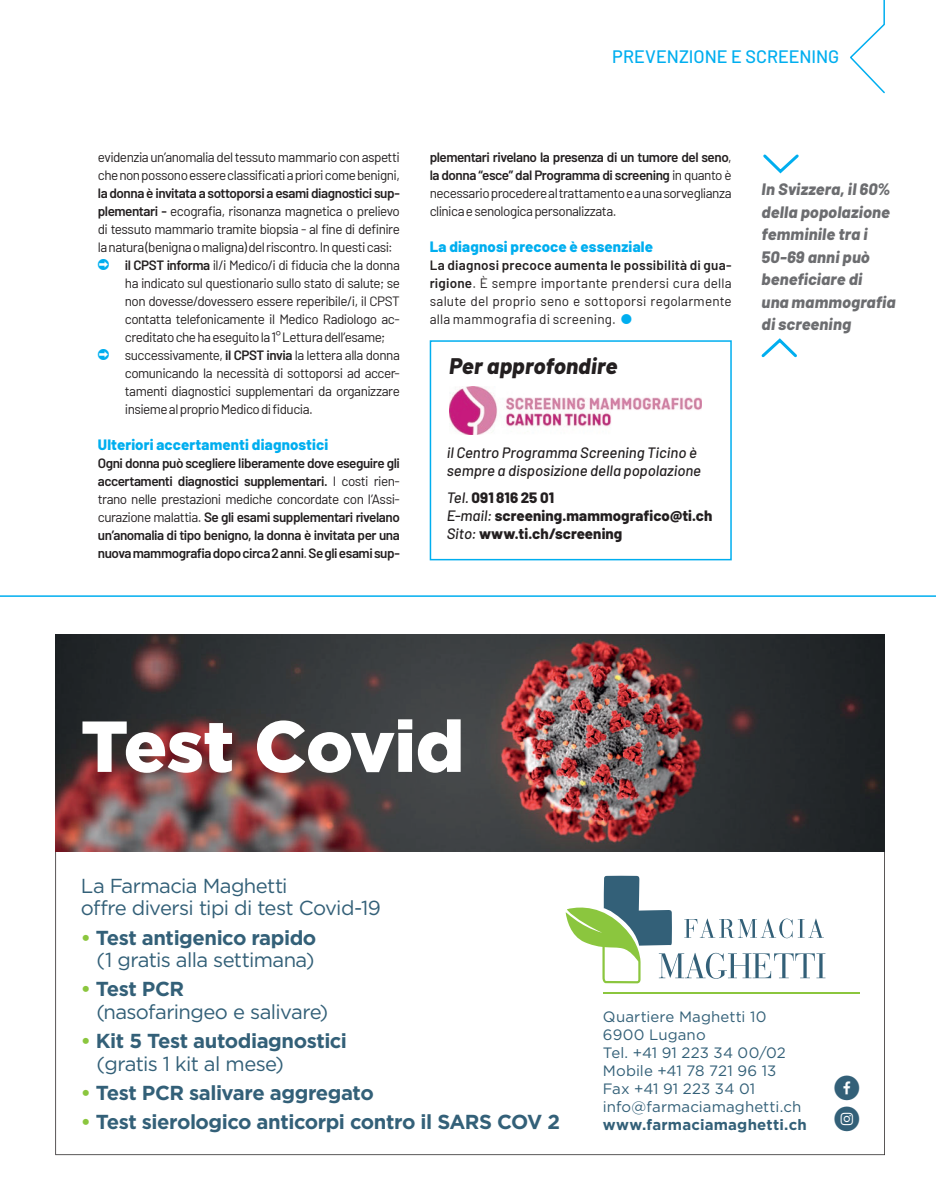
<style>
.page{position:relative;width:936px;height:1191px;background:#fff}
.page>*{position:absolute;margin:0;border:0;box-sizing:border-box;transform-origin:0 0}
.t1{font:900 72px "Gotham";letter-spacing:-.01em;color:#fff}
.t2{font:25.5px/30.6px "Smartphone Color Pro";color:#336078}
.t3{font:italic 800 22.5px "Barlow";letter-spacing:.005em;color:#231f20}
.t4{font:20.25px/22.5px "Gotham";letter-spacing:-.03em;color:#336078}
.t5{font:700 20.25px/22.5px "Gotham";letter-spacing:-.025em;color:#336078}
.t6{font:500 18px "Barlow";color:#00aeef}
.t7{font:italic 800 16.5px/22.5px "Barlow";letter-spacing:.01em;color:#6c6d70}
.t8{font:15px/18px "Gotham";letter-spacing:.005em;color:#336078}
.t9{font:800 15px/18px "Barlow";letter-spacing:.005em;color:#231f20}
.t10{font:italic 500 15px/18px "Barlow";color:#231f20}
.t11{font:800 15px "Barlow";letter-spacing:.01em;color:#00aeef}
.t12{font:700 15px "Gotham";letter-spacing:.015em;color:#336078}
.t13{font:13.5px/18px "Barlow";letter-spacing:-.04em;color:#231f20;text-align:justify}
.t14{font:600 13.5px/18px "Barlow";letter-spacing:-.035em;color:#231f20;text-align:justify}
.s1{font-weight:600}
.s2{font-weight:400}
.s3{font-weight:500;font-style:italic}
.s4{font-weight:700;color:#8bc63e}
.s5{font-weight:700}
.s6{color:#8bc63e}
</style>
<div class="page">
<svg style="left:763px;top:154px;width:36px;height:20px"></svg>
<svg style="left:761px;top:338px;width:36px;height:20px"></svg>
<div style="left:429px;top:340px;width:302px;height:220px;border:2px solid #00aeef"></div>
<img style="left:449px;top:387px;width:252px;height:47px">
<svg style="left:850px;top:0;width:35px;height:94px"></svg>
<hr style="left:0;top:595px;width:935px;height:2px;background:#00aeef">
<svg style="left:55px;top:851px;width:829px;height:304px"></svg>
<img style="left:55px;top:634px;width:829px;height:217px">
<h3 class="t6" style="left:612px;top:43px;width:228px">PREVENZIONE E SCREENING</h3>
<p class="t13" style="left:98px;top:147px;width:303px">evidenzia un’anomalia del tessuto mammario con aspetti che non possono essere classificati a priori come benigni,</p>
<p class="t14" style="left:98px;top:183px;width:303px">la donna è invitata a sottoporsi a esami diagnostici sup-</p>
<p class="t13" style="left:98px;top:201px;width:303px"><span class="s1">plementari -</span> ecografia, risonanza magnetica o prelievo</p>
<p class="t13" style="left:98px;top:219px;width:303px">di tessuto mammario tramite biopsia - al fine di definire</p>
<p class="t13" style="left:98px;top:237px;width:296px">la natura (benigna o maligna) del riscontro. In questi casi:</p>
<p class="t13" style="left:125px;top:255px;width:276px"><span class="s1">il CPST informa</span> il/i Medico/i di fiducia che la donna</p>
<p class="t13" style="left:125px;top:273px;width:276px">ha indicato sul questionario sullo stato di salute; se</p>
<p class="t13" style="left:125px;top:291px;width:276px">non dovesse/dovessero essere reperibile/i, il CPST</p>
<p class="t13" style="left:125px;top:309px;width:276px">contatta telefonicamente il Medico Radiologo ac-</p>
<p class="t13" style="left:125px;top:327px;width:262px">creditato che ha eseguito la 1° Lettura dell’esame;</p>
<p class="t13" style="left:125px;top:345px;width:276px">successivamente, <span class="s1">il CPST invia</span> la lettera alla donna</p>
<p class="t13" style="left:125px;top:363px;width:276px">comunicando la necessità di sottoporsi ad accer-</p>
<p class="t13" style="left:125px;top:381px;width:276px">tamenti diagnostici supplementari da organizzare</p>
<p class="t13" style="left:125px;top:399px;width:189px">insieme al proprio Medico di fiducia.</p>
<p class="t11" style="left:98px;top:433px;width:232px">Ulteriori accertamenti diagnostici</p>
<p class="t14" style="left:98px;top:453px;width:303px">Ogni donna può scegliere liberamente dove eseguire gli accertamenti diagnostici supplementari. <span class="s2">I costi rien&shy;trano nelle prestazioni mediche concordate con l’Assi&shy;curazione malattia.</span> Se gli esami supplementari rivelano un’anomalia di tipo benigno, la donna è invitata per una nuova mammografia dopo circa 2 anni<span class="s2">.</span> Se gli esami sup-</p>
<p class="t13" style="left:429px;top:147px;width:303px"><span class="s1">plementari rivelano la presenza di un tumore del seno</span>, <span class="s1">la donna “esce” dal Programma di screening</span> in quanto è necessario procedere al trattamento e a una sorveglianza clinica e senologica personalizzata.</p>
<p class="t11" style="left:429px;top:235px;width:225px">La diagnosi precoce è essenziale</p>
<p class="t13" style="left:429px;top:255px;width:303px"><span class="s1">La diagnosi precoce aumenta le possibilità di gua&shy;rigione</span>. È sempre importante prendersi cura della salute del proprio seno e sottoporsi regolarmente alla mammografia di screening.</p>
<h3 class="t3" style="left:449px;top:349px;width:170px">Per approfondire</h3>
<p class="t10" style="left:446px;top:443px;width:256px">il Centro Programma Screening Ticino è sempre a disposizione della popolazione</p>
<p class="t9" style="left:446px;top:488px;width:267px"><span class="s3">Tel.</span> 091 816 25 01<br><span class="s3">E-mail:</span> screening.mammografico@ti.ch<br><span class="s3">Sito:</span> www.ti.ch/screening</p>
<p class="t7" style="left:761px;top:177px;width:135px">In Svizzera, il 60% della popolazione femminile tra i<br>50-69 anni può beneficiare di<br>una mammografia di screening</p>
<h1 class="t1" style="left:81px;top:697px;width:385px">Test Covid</h1>
<h3 class="t4" style="left:81px;top:874px;width:302px">La Farmacia Maghetti<br>offre diversi tipi di test Covid-19</h3>
<h3 class="t4" style="left:81px;top:925px;width:237px;text-align:right"><span class="s4">•</span> <span class="s5">Test antigenico rapido </span>(1 gratis alla settimana)</h3>
<h3 class="t4" style="left:96px;top:977px;width:233px;text-indent:-16px"><span class="s4">•</span> <span class="s5">Test PCR<br></span>(nasofaringeo e salivare)</h3>
<h3 class="t5" style="left:96px;top:1029px;width:252px;text-indent:-16px"><span class="s6">•</span> Kit 5 Test autodiagnostici <span class="s2">(gratis 1 kit al mese)</span></h3>
<h3 class="t5" style="left:81px;top:1081px;width:294px"><span class="s6">•</span> Test PCR salivare aggregato</h3>
<h3 class="t5" style="left:81px;top:1110px;width:480px"><span class="s6">•</span> Test sierologico anticorpi contro il SARS COV 2</h3>
<p class="t8" style="left:603px;top:1007px;width:200px">Quartiere Maghetti 10<br>6900 Lugano<br>Tel. +41 91 223 34 00/02<br>Mobile +41 78 721 96 13<br>Fax +41 91 223 34 01 info@farmaciamaghetti.ch</p>
<p class="t12" style="left:603px;top:1114px;width:205px">www.farmaciamaghetti.ch</p>
<h2 class="t2" style="left:834px;top:1072px;width:26px">f l</h2>
</div>
